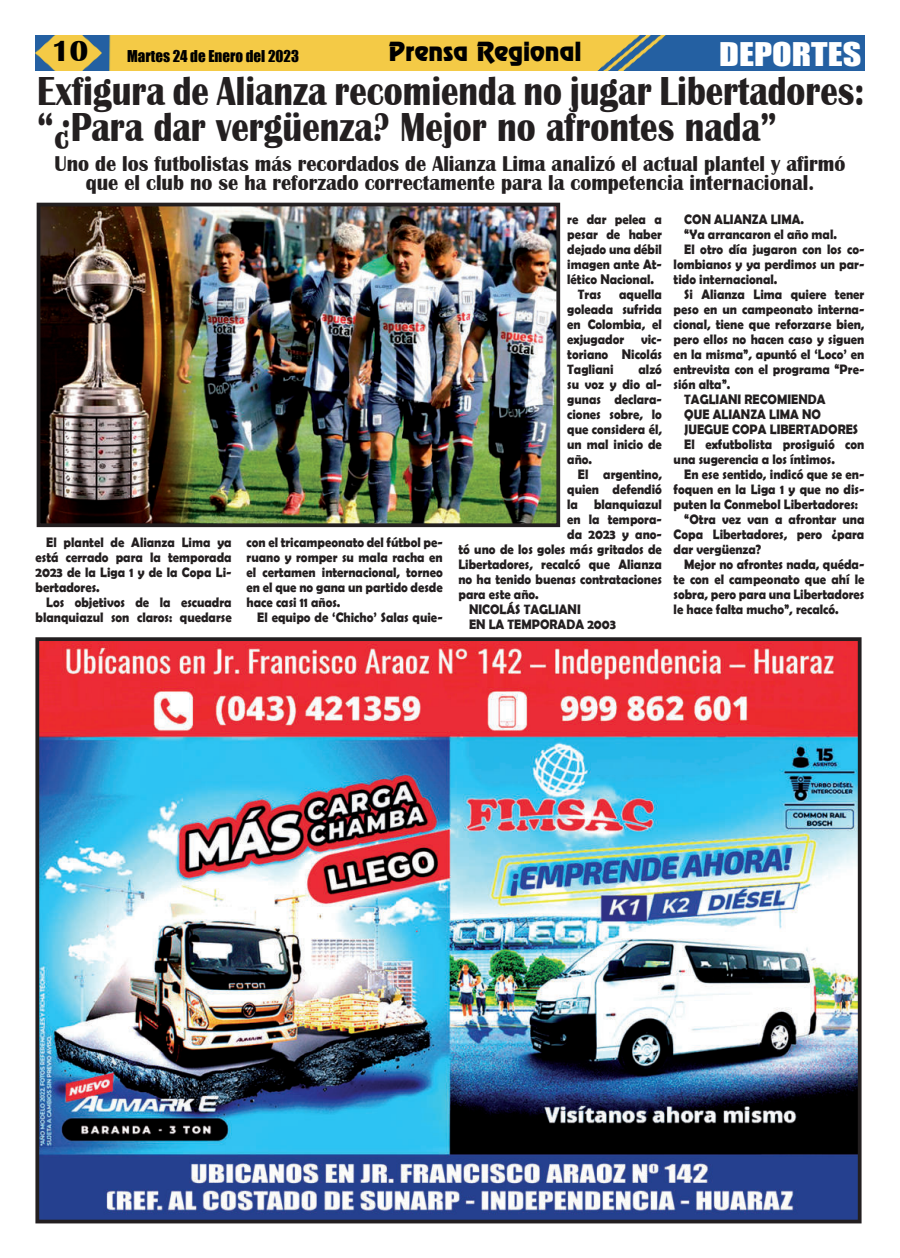
<style>
.page{position:relative;width:900px;height:1258px;background:#fff}
.page>*{position:absolute;margin:0;border:0;box-sizing:border-box;transform-origin:0 0}
.t1{font:700 41.62px/36.2px "Britannic";color:#231f20;scale:.84 1}
.t2{font:30px "Impact";color:#fff;scale:1.2 1}
.t3{font:700 30px "Britannic";color:#000}
.t4{font:23.75px "Renfrew Normal";color:#000}
.t5{font:700 22px/18.8px "Britannic";color:#231f20;text-align:center;scale:.92 1}
.t6{font:15px "Impact";color:#000}
.t7{font:700 13.75px/15px "Berlin Sans FB Demi";color:#231f20;text-align:justify;scale:.92 1}
</style>
<div class="page">
<img style="left:35px;top:35px;width:830px;height:36px">
<img style="left:42px;top:208px;width:513px;height:314px">
<div style="left:37px;top:203px;width:523px;height:324px;border:4px solid #231f20"></div>
<img style="left:40px;top:642px;width:817px;height:576px">
<div style="left:35px;top:637px;width:827px;height:586px;border:4px solid #231f20"></div>
<h2 class="t3" style="left:52px;top:36px;width:38px">10</h2>
<p class="t6" style="left:127px;top:49px;width:174px">Martes 24 de Enero del 2023</p>
<h3 class="t4" style="left:389px;top:41px;width:194px">Prensa Regional</h3>
<h2 class="t2" style="left:719px;top:40px;width:120px">DEPORTES</h2>
<h1 class="t1" style="left:37px;top:73px;width:986px">Exfigura de Alianza recomienda no jugar Libertadores: “¿Para dar vergüenza? Mejor no afrontes nada”</h1>
<h3 class="t5" style="left:54px;top:154px;width:861px">Uno de los futbolistas más recordados de Alianza Lima analizó el actual plantel y afirmó que el club no se ha reforzado correctamente para la competencia internacional.</h3>
<p class="t7" style="left:684px;top:212px;width:132px">CON ALIANZA LIMA.</p>
<p class="t7" style="left:684px;top:228px;width:167px">“Ya arrancaron el año mal.</p>
<p class="t7" style="left:684px;top:243px;width:197px">El otro día jugaron con los co-</p>
<p class="t7" style="left:674px;top:258px;width:209px">lombianos y ya perdimos un par-</p>
<p class="t7" style="left:674px;top:273px;width:114px">tido internacional.</p>
<p class="t7" style="left:684px;top:288px;width:197px">Si Alianza Lima quiere tener</p>
<p class="t7" style="left:674px;top:303px;width:209px">peso en un campeonato interna-</p>
<p class="t7" style="left:674px;top:317px;width:209px">cional, tiene que reforzarse bien,</p>
<p class="t7" style="left:674px;top:333px;width:209px">pero ellos no hacen caso y siguen</p>
<p class="t7" style="left:674px;top:347px;width:209px">en la misma”, apuntó el ‘Loco’ en</p>
<p class="t7" style="left:674px;top:363px;width:209px">entrevista con el programa “Pre-</p>
<p class="t7" style="left:674px;top:378px;width:63px">sión alta”.</p>
<p class="t7" style="left:684px;top:392px;width:155px">TAGLIANI RECOMIENDA</p>
<p class="t7" style="left:684px;top:407px;width:150px">QUE ALIANZA LIMA NO</p>
<p class="t7" style="left:684px;top:422px;width:190px">JUEGUE COPA LIBERTADORES</p>
<p class="t7" style="left:684px;top:438px;width:197px">El exfutbolista prosiguió con</p>
<p class="t7" style="left:674px;top:453px;width:177px">una sugerencia a los íntimos.</p>
<p class="t7" style="left:684px;top:467px;width:197px">En ese sentido, indicó que se en-</p>
<p class="t7" style="left:674px;top:483px;width:209px">foquen en la Liga 1 y que no dis-</p>
<p class="t7" style="left:674px;top:497px;width:202px">puten la Conmebol Libertadores:</p>
<p class="t7" style="left:684px;top:513px;width:197px">“Otra vez van a afrontar una</p>
<p class="t7" style="left:674px;top:527px;width:209px">Copa Libertadores, pero ¿para</p>
<p class="t7" style="left:674px;top:543px;width:97px">dar vergüenza?</p>
<p class="t7" style="left:684px;top:557px;width:197px">Mejor no afrontes nada, quéda-</p>
<p class="t7" style="left:674px;top:573px;width:209px">te con el campeonato que ahí le</p>
<p class="t7" style="left:674px;top:587px;width:209px">sobra, pero para una Libertadores</p>
<p class="t7" style="left:674px;top:602px;width:181px">le hace falta mucho”, recalcó.</p>
<p class="t7" style="left:567px;top:213px;width:104px">re dar pelea a</p>
<p class="t7" style="left:567px;top:228px;width:104px">pesar de haber</p>
<p class="t7" style="left:567px;top:243px;width:104px">dejado una débil</p>
<p class="t7" style="left:567px;top:258px;width:104px">imagen ante At-</p>
<p class="t7" style="left:567px;top:273px;width:96px">lético Nacional.</p>
<p class="t7" style="left:578px;top:288px;width:27px">Tras</p>
<p class="t7" style="left:567px;top:288px;width:104px;text-indent:52px">aquella goleada sufrida en Colombia, el exjugador vic&shy;toriano Nicolás Tagliani</p>
<p class="t7" style="left:567px;top:363px;width:104px;text-indent:71px">alzó su voz y dio al&shy;gunas declara&shy;ciones sobre, lo que considera él, un mal inicio de año.</p>
<p class="t7" style="left:578px;top:467px;width:93px">El argentino,</p>
<p class="t7" style="left:567px;top:483px;width:104px">quien defendió</p>
<p class="t7" style="left:567px;top:498px;width:104px">la blanquiazul</p>
<p class="t7" style="left:567px;top:513px;width:104px">en la tempora-</p>
<p class="t7" style="left:567px;top:528px;width:104px">da 2023 y ano-</p>
<p class="t7" style="left:458px;top:543px;width:223px">tó uno de los goles más gritados de</p>
<p class="t7" style="left:458px;top:557px;width:223px">Libertadores, recalcó que Alianza</p>
<p class="t7" style="left:458px;top:573px;width:223px">no ha tenido buenas contrataciones</p>
<p class="t7" style="left:458px;top:588px;width:89px">para este año.</p>
<p class="t7" style="left:469px;top:602px;width:123px">NICOLÁS TAGLIANI</p>
<p class="t7" style="left:469px;top:617px;width:161px">EN LA TEMPORADA 2003</p>
<p class="t7" style="left:247px;top:535px;width:215px">con el tricampeonato del fútbol pe&shy;ruano y romper su mala racha en el certamen internacional, torneo en el que no gana un partido desde hace casi 11 años.</p>
<p class="t7" style="left:257px;top:609px;width:203px">El equipo de ‘Chicho’ Salas quie-</p>
<p class="t7" style="left:36px;top:535px;width:215px;text-indent:11px">El plantel de Alianza Lima ya está cerrado para la temporada 2023 de la Liga 1 y de la Copa Li&shy;bertadores.</p>
<p class="t7" style="left:36px;top:595px;width:215px;text-align:right">Los objetivos de la escuadra blanquiazul son claros: quedarse</p>
</div>
